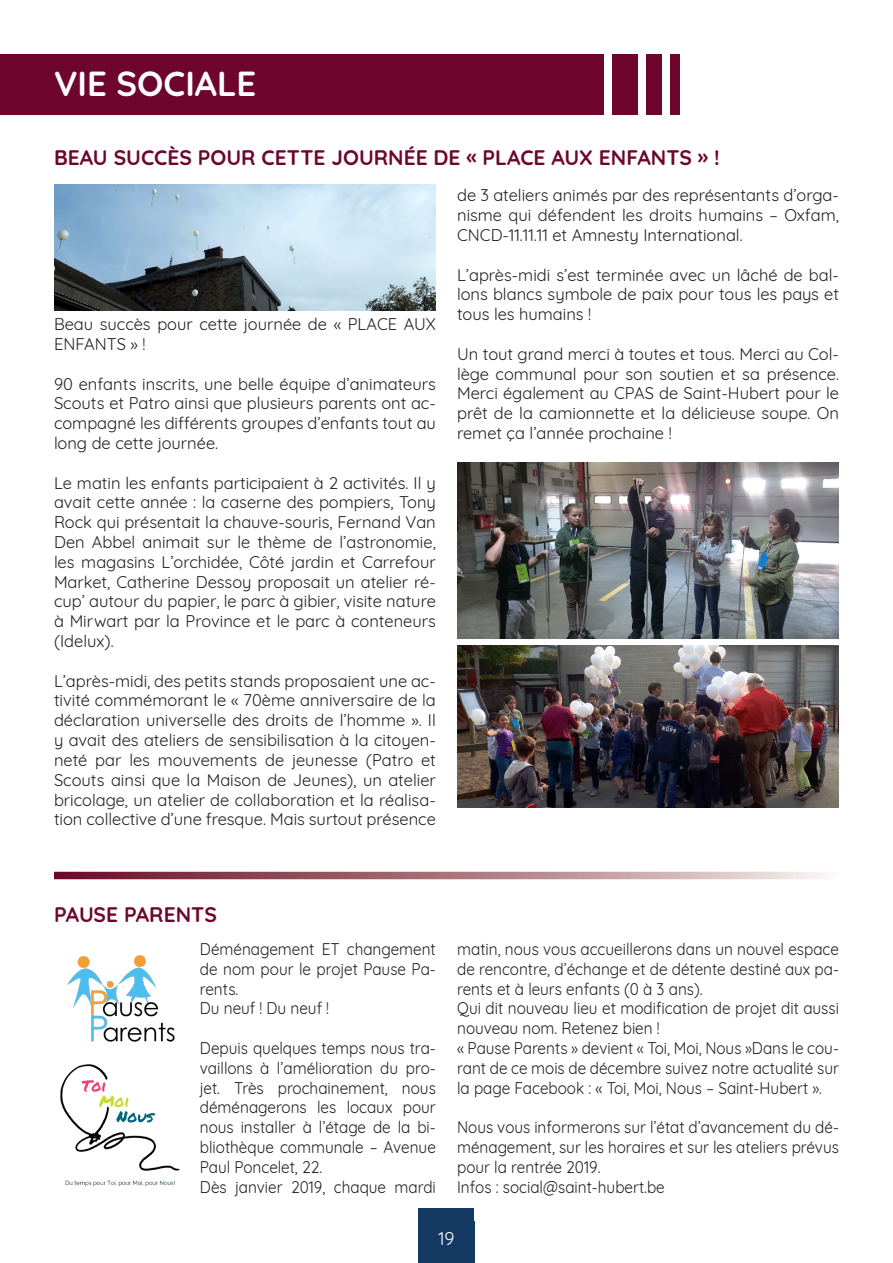
<style>
.page{position:relative;width:893px;height:1263px;background:#fff}
.page>*{position:absolute;margin:0;border:0;box-sizing:border-box;transform-origin:0 0}
.t1{font:700 34.65px "Quicksand";color:#fff}
.Titre{font:700 21px "Quicksand";color:#6e052d}
.t2{font:18px "Quicksand";color:#fff}
.Texte{font:16.5px/19.8px "Quicksand";color:#231f20;text-align:justify}
.Texte-2{font:16.5px/19.8px "Quicksand";color:#231f20;text-align:justify;scale:.93 1}
</style>
<div class="page">
<div style="left:419px;top:1209px;width:55px;height:54px;background:#143963"></div>
<div style="left:0;top:54px;width:604px;height:61px;background:#6e052d"></div>
<div style="left:612px;top:54px;width:26px;height:61px;background:#6e052d"></div>
<div style="left:646px;top:54px;width:16px;height:61px;background:#6e052d"></div>
<div style="left:670px;top:54px;width:10px;height:61px;background:#6e052d"></div>
<img style="left:54px;top:185px;width:382px;height:125px">
<img style="left:457px;top:462px;width:382px;height:176px">
<img style="left:457px;top:645px;width:382px;height:163px">
<svg style="left:54px;top:872px;width:767px;height:7px;background:#aa747d"></svg>
<img style="left:67px;top:955px;width:108px;height:87px">
<img style="left:60px;top:1064px;width:120px;height:123px">
<p class="t1" style="left:54px;top:55px;width:204px">VIE SOCIALE</p>
<p class="Titre" style="left:54px;top:140px;width:667px">BEAU SUCCÈS POUR CETTE JOURNÉE DE « PLACE AUX ENFANTS » !</p>
<p class="Texte" style="left:54px;top:313px;width:383px">Beau succès pour cette journée de « PLACE AUX<br>ENFANTS » !</p>
<p class="Texte" style="left:54px;top:372px;width:383px">90 enfants inscrits, une belle équipe d’animateurs Scouts et Patro ainsi que plusieurs parents ont ac&shy;compagné les différents groupes d’enfants tout au long de cette journée.</p>
<p class="Texte" style="left:54px;top:471px;width:383px">Le matin les enfants participaient à 2 activités. Il y avait cette année : la caserne des pompiers, Tony Rock qui présentait la chauve-souris, Fernand Van Den Abbel animait sur le thème de l’astronomie, les magasins L’orchidée, Côté jardin et Carrefour Market, Catherine Dessoy proposait un atelier ré&shy;cup’ autour du papier, le parc à gibier, visite nature à Mirwart par la Province et le parc à conteneurs (Idelux).</p>
<p class="Texte" style="left:54px;top:669px;width:383px">L’après-midi, des petits stands proposaient une ac&shy;tivité commémorant le « 70ème anniversaire de la déclaration universelle des droits de l’homme ». Il y avait des ateliers de sensibilisation à la citoyen&shy;neté par les mouvements de jeunesse (Patro et Scouts ainsi que la Maison de Jeunes), un atelier bricolage, un atelier de collaboration et la réalisa&shy;tion collective d’une fresque. Mais surtout présence</p>
<p class="Texte" style="left:457px;top:184px;width:383px">de 3 ateliers animés par des représentants d’orga&shy;nisme qui défendent les droits humains – Oxfam, CNCD-11.11.11 et Amnesty International.</p>
<p class="Texte" style="left:457px;top:263px;width:383px">L’après-midi s’est terminée avec un lâché de bal&shy;lons blancs symbole de paix pour tous les pays et tous les humains !</p>
<p class="Texte" style="left:457px;top:342px;width:383px">Un tout grand merci à toutes et tous. Merci au Col&shy;lège communal pour son soutien et sa présence.<br>Merci également au CPAS de Saint-Hubert pour le prêt de la camionnette et la délicieuse soupe. On remet ça l’année prochaine !</p>
<p class="Titre" style="left:54px;top:898px;width:164px">PAUSE PARENTS</p>
<p class="Texte-2" style="left:200px;top:937px;width:255px">Déménagement ET changement de nom pour le projet Pause Pa&shy;rents.</p>
<p class="Texte-2" style="left:200px;top:997px;width:140px">Du neuf ! Du neuf !</p>
<p class="Texte-2" style="left:200px;top:1036px;width:255px">Depuis quelques temps nous tra&shy;vaillons à l’amélioration du pro&shy;jet. Très prochainement, nous déménagerons les locaux pour nous installer à l’étage de la bi&shy;bliothèque communale – Avenue Paul Poncelet, 22.</p>
<p class="Texte-2" style="left:200px;top:1175px;width:255px">Dès janvier 2019, chaque mardi</p>
<p class="Texte-2" style="left:457px;top:937px;width:412px">matin, nous vous accueillerons dans un nouvel espace de rencontre, d’échange et de détente destiné aux pa&shy;rents et à leurs enfants (0 à 3 ans).</p>
<p class="Texte-2" style="left:457px;top:997px;width:412px">Qui dit nouveau lieu et modification de projet dit aussi nouveau nom. Retenez bien !</p>
<p class="Texte-2" style="left:457px;top:1036px;width:412px">« Pause Parents » devient « Toi, Moi, Nous »Dans le cou&shy;rant de ce mois de décembre suivez notre actualité sur la page Facebook : « Toi, Moi, Nous – Saint-Hubert ».</p>
<p class="Texte-2" style="left:457px;top:1116px;width:412px">Nous vous informerons sur l’état d’avancement du dé&shy;ménagement, sur les horaires et sur les ateliers prévus pour la rentrée 2019.</p>
<p class="Texte-2" style="left:457px;top:1175px;width:225px">Infos : social@saint-hubert.be</p>
<p class="t2" style="left:438px;top:1224px;width:17px">19</p>
</div>
